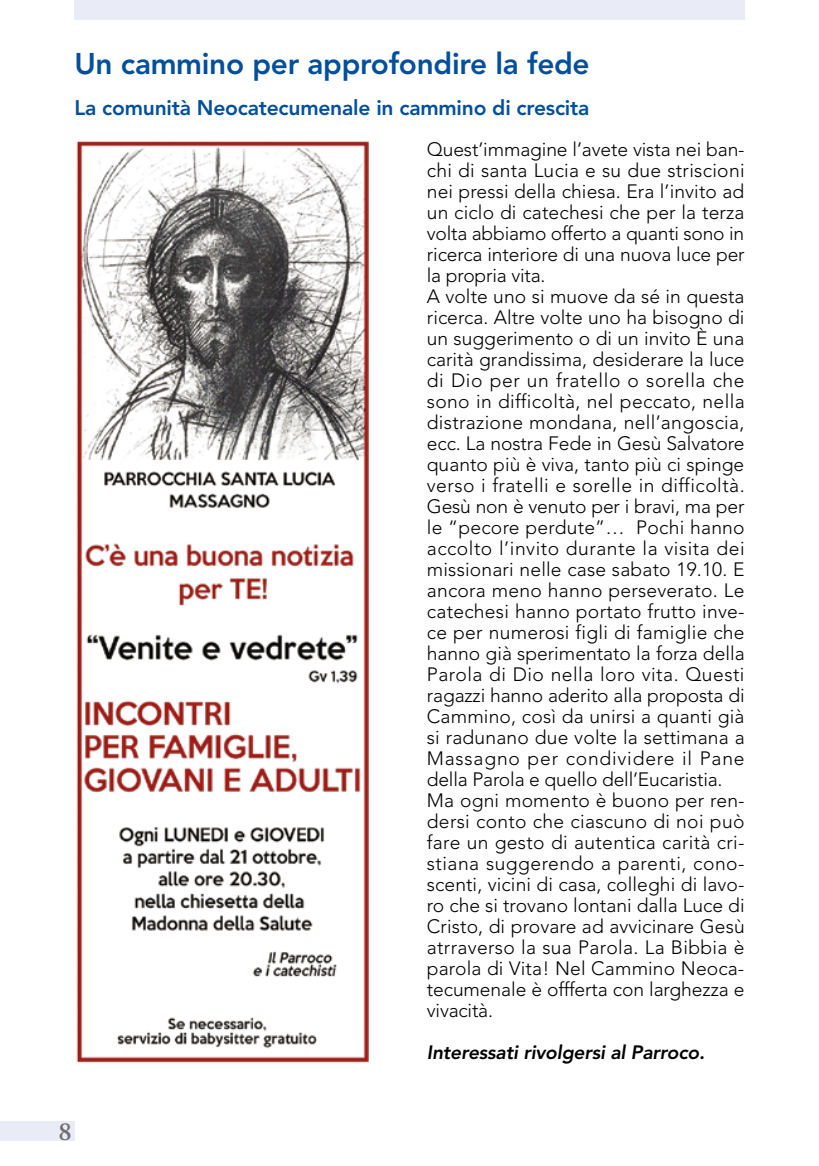
<style>
.page{position:relative;width:819px;height:1166px;background:#fff}
.page>*{position:absolute;margin:0;border:0;box-sizing:border-box;transform-origin:0 0}
.t1{font:800 29.75px "Avenir";letter-spacing:-.01em;color:#004f9f}
.t2{font:600 26.25px "Adobe Garamond Pro";color:#706f6f}
.t3{font:800 21px "Avenir";letter-spacing:-.01em;color:#004f9f}
.t4{font:300 19.25px/21px "Avenir";letter-spacing:.005em;color:#000}
.t5{font:italic 800 19.25px "Avenir";letter-spacing:-.01em;color:#000}
</style>
<div class="page">
<div style="left:74px;top:0;width:670px;height:20px;background:#e9ebf7"></div>
<div style="left:0;top:1121px;width:74px;height:20px;background:#e9ebf7"></div>
<img style="left:76px;top:141px;width:293px;height:922px">
<h1 class="t1" style="left:74px;top:46px;width:516px">Un cammino per approfondire la fede</h1>
<p class="t3" style="left:74px;top:95px;width:516px">La comunità Neocatecumenale in cammino di crescita</p>
<h2 class="t2" style="left:59px;top:1116px;width:15px">8</h2>
<p class="t4" style="left:427px;top:139px;width:319px">Quest’immagine l’avete vista nei ban&shy;chi di santa Lucia e su due striscioni nei pressi della chiesa. Era l’invito ad un ciclo di catechesi che per la terza volta abbiamo offerto a quanti sono in ricerca interiore di una nuova luce per la propria vita.<br>A volte uno si muove da sé in questa ricerca. Altre volte uno ha bisogno di un suggerimento o di un invito È una carità grandissima, desiderare la luce di Dio per un fratello o sorella che sono in difficoltà, nel peccato, nella distrazione mondana, nell’angoscia, ecc. La nostra Fede in Gesù Salvatore quanto più è viva, tanto più ci spinge verso i fratelli e sorelle in difficoltà.<br>Gesù non è venuto per i bravi, ma per le “pecore perdute”… Pochi hanno accolto l’invito durante la visita dei missionari nelle case sabato 19.10. E ancora meno hanno perseverato. Le catechesi hanno portato frutto inve&shy;ce per numerosi figli di famiglie che hanno già sperimentato la forza della Parola di Dio nella loro vita. Questi ragazzi hanno aderito alla proposta di Cammino, così da unirsi a quanti già si radunano due volte la settimana a Massagno per condividere il Pane della Parola e quello dell’Eucaristia.<br>Ma ogni momento è buono per ren&shy;dersi conto che ciascuno di noi può fare un gesto di autentica carità cri&shy;stiana suggerendo a parenti, cono&shy;scenti, vicini di casa, colleghi di lavo&shy;ro che si trovano lontani dalla Luce di Cristo, di provare ad avvicinare Gesù atrraverso la sua Parola. La Bibbia è parola di Vita! Nel Cammino Neoca&shy;tecumenale è offferta con larghezza e vivacità.</p>
<p class="t5" style="left:427px;top:1041px;width:279px">Interessati rivolgersi al Parroco.</p>
</div>
